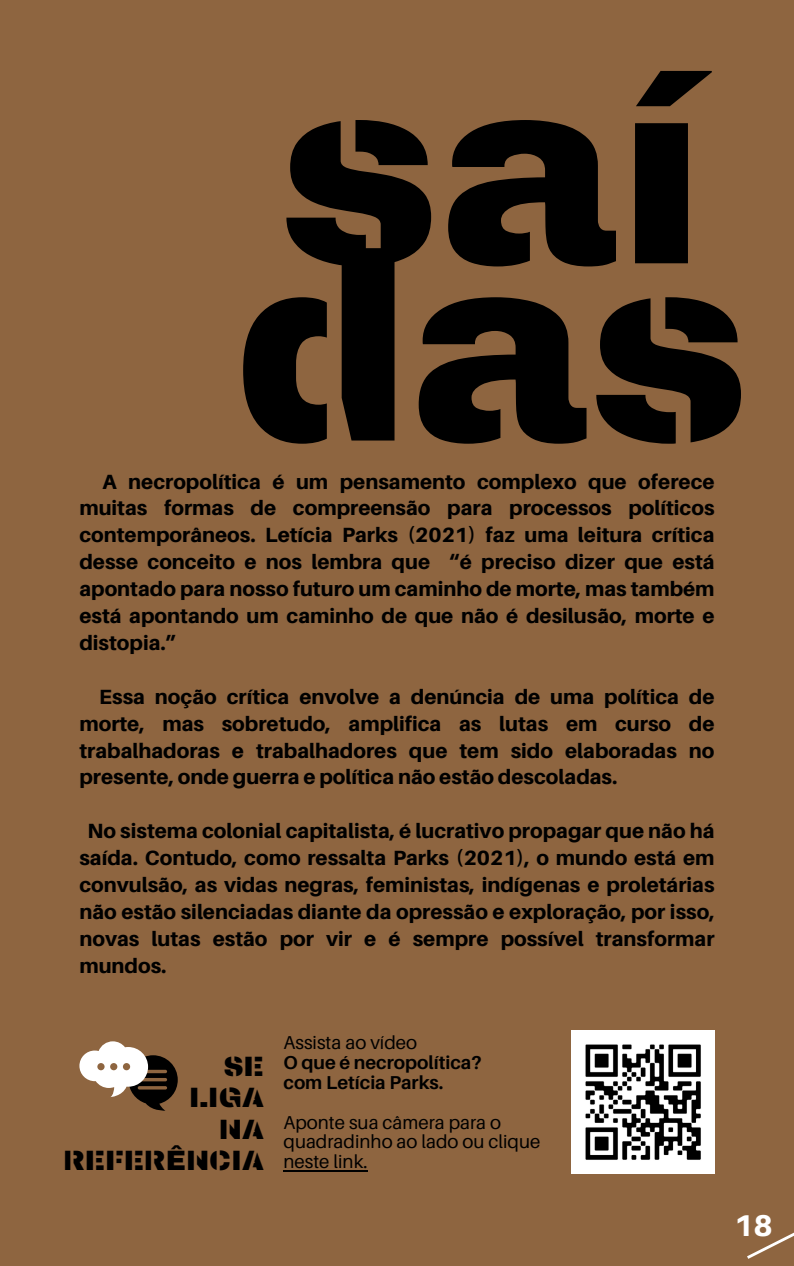
<style>
.page{position:relative;width:794px;height:1266px;background:#fff}
.page>*{position:absolute;margin:0;border:0;box-sizing:border-box;transform-origin:0 0}
.t1{font:265.2px "Archicoco";color:#000}
.t2{font:800 30.08px "Aileron";color:#fff}
.t3{font:27.97px/31.4px "Archicoco";color:#000;text-align:right}
.t4{font:800 20.55px/26.9px "Aileron";color:#000;text-align:justify}
.t5{font:18.67px/19.9px "Aileron";color:#000}
.t6{font:700 18.67px/19.9px "Aileron";color:#000}
</style>
<div class="page">
<div style="left:0;top:0;width:793px;height:1266px;background:#8e6540"></div>
<svg style="left:747px;top:1233px;width:46px;height:26px"></svg>
<svg style="left:79px;top:1041px;width:99px;height:70px"></svg>
<div style="left:97px;top:1063px;width:7px;height:7px;background:#8e6540;border-radius:50%"></div>
<div style="left:110px;top:1063px;width:7px;height:7px;background:#8e6540;border-radius:50%"></div>
<div style="left:123px;top:1063px;width:7px;height:7px;background:#8e6540;border-radius:50%"></div>
<img style="left:571px;top:1031px;width:143px;height:142px">
<hr style="left:283px;top:1169px;width:84px;height:2px;background:#000">
<h1 class="t1" style="left:278px;top:-29px;width:429px">saí</h1>
<h1 class="t1" style="left:233px;top:148px;width:517px">das</h1>
<p class="t4" style="left:79px;top:467px;width:636px;text-indent:23px">A necropolítica é um pensamento complexo que oferece muitas formas de compreensão para processos políticos contemporâneos. Letícia Parks (2021) faz uma leitura crítica desse conceito e nos lembra que “é preciso dizer que está apontado para nosso futuro um caminho de morte, mas também está apontando um caminho de que não é desilusão, morte e distopia.”</p>
<p class="t4" style="left:79px;top:682px;width:636px;text-indent:20px">Essa noção crítica envolve a denúncia de uma política de morte, mas sobretudo, amplifica as lutas em curso de trabalhadoras e trabalhadores que tem sido elaboradas no presente, onde guerra e política não estão descoladas.</p>
<p class="t4" style="left:79px;top:817px;width:636px;text-indent:8px">No sistema colonial capitalista, é lucrativo propagar que não há saída. Contudo, como ressalta Parks (2021), o mundo está em convulsão, as vidas negras, feministas, indígenas e proletárias não estão silenciadas diante da opressão e exploração, por isso, novas lutas estão por vir e é sempre possível transformar mundos.</p>
<h3 class="t3" style="left:63px;top:1049px;width:202px">SE<br>LIGA<br>NA<br>REFERÊNCIA</h3>
<p class="t5" style="left:283px;top:1032px;width:135px">Assista ao vídeo</p>
<p class="t6" style="left:283px;top:1052px;width:199px">O que é necropolítica? com Letícia Parks.</p>
<p class="t5" style="left:283px;top:1111px;width:258px">Aponte sua câmera para o quadradinho ao lado ou clique neste link.</p>
<h2 class="t2" style="left:733px;top:1206px;width:40px">18</h2>
</div>
